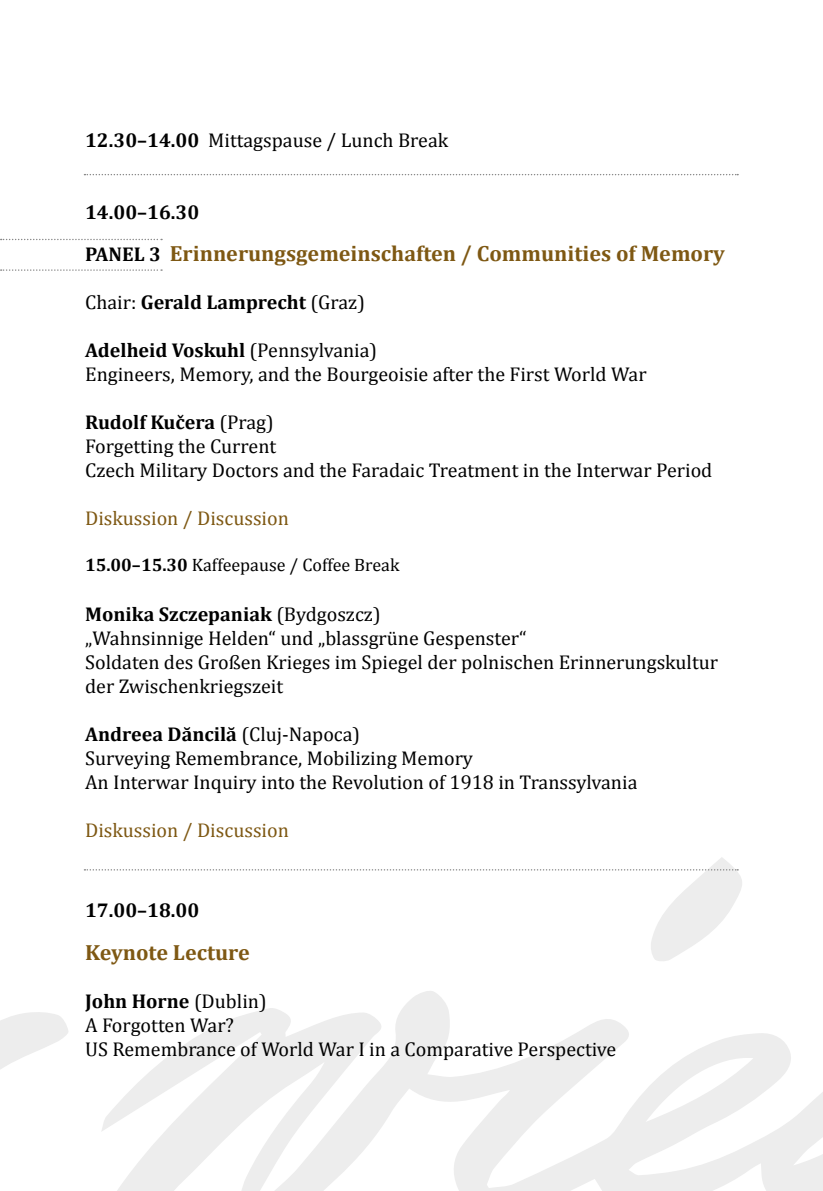
<style>
.page{position:relative;width:823px;height:1191px;background:#fff}
.page>*{position:absolute;margin:0;border:0;box-sizing:border-box;transform-origin:0 0}
.t1{font:700 22px "Cambria";color:#7e5813}
.t2{font:20px/24px "Cambria";color:#000}
.t3{font:700 20px "Cambria";color:#000}
.t4{font:20px "Cambria";color:#7e5813}
.t5{font:18px "Cambria";color:#000}
.s1{font-weight:700}
.s2{font-size:20px;color:#000}
.s3{font-weight:400}
</style>
<div class="page">
<svg style="left:102px;top:991px;width:720px;height:200px"></svg>
<svg style="left:0;top:1012px;width:68px;height:57px;fill:#ededed"></svg>
<svg style="left:792px;top:1072px;width:30px;height:93px"></svg>
<svg style="left:645px;top:1055px;width:108px;height:67px"></svg>
<svg style="left:84px;top:174px;width:653px;height:1px"></svg>
<svg style="left:84px;top:857px;width:658px;height:104px"></svg>
<svg style="left:1px;top:269px;width:161px;height:2px"></svg>
<svg style="left:1px;top:239px;width:161px;height:1px"></svg>
<p class="t2" style="left:85px;top:128px;width:364px"><span class="s1">12.30–14.00</span> Mittagspause / Lunch Break</p>
<p class="t3" style="left:85px;top:200px;width:115px">14.00–16.30</p>
<p class="t1" style="left:85px;top:240px;width:641px"><span class="s2">PANEL 3</span> Erinnerungsgemeinschaften / Communities of Memory</p>
<p class="t3" style="left:85px;top:290px;width:281px"><span class="s3">Chair:</span> Gerald Lamprecht <span class="s3">(Graz)</span></p>
<p class="t2" style="left:85px;top:338px;width:562px"><span class="s1">Adelheid Voskuhl</span> (Pennsylvania)<br>Engineers, Memory, and the Bourgeoisie after the First World War</p>
<p class="t2" style="left:85px;top:410px;width:628px"><span class="s1">Rudolf Kučera</span> (Prag)<br>Forgetting the Current<br>Czech Military Doctors and the Faradaic Treatment in the Interwar Period</p>
<p class="t4" style="left:85px;top:507px;width:205px">Diskussion / Discussion</p>
<p class="t5" style="left:85px;top:554px;width:316px"><span class="s1">15.00–15.30</span> Kaffeepause / Coffee Break</p>
<p class="t2" style="left:85px;top:602px;width:634px"><span class="s1">Monika Szczepaniak</span> (Bydgoszcz)<br>„Wahnsinnige Helden“ und „blassgrüne Gespenster“<br>Soldaten des Großen Krieges im Spiegel der polnischen Erinnerungskultur der Zwischenkriegszeit</p>
<p class="t2" style="left:85px;top:722px;width:553px"><span class="s1">Andreea Dăncilă</span> (Cluj-Napoca)<br>Surveying Remembrance, Mobilizing Memory<br>An Interwar Inquiry into the Revolution of 1918 in Transsylvania</p>
<p class="t4" style="left:85px;top:818px;width:205px">Diskussion / Discussion</p>
<p class="t3" style="left:85px;top:898px;width:115px">17.00–18.00</p>
<p class="t1" style="left:85px;top:938px;width:166px">Keynote Lecture</p>
<p class="t2" style="left:85px;top:988px;width:532px"><span class="s1">John Horne</span> (Dublin)<br>A Forgotten War?<br>US Remembrance of World War I in a Comparative Perspective</p>
</div>
